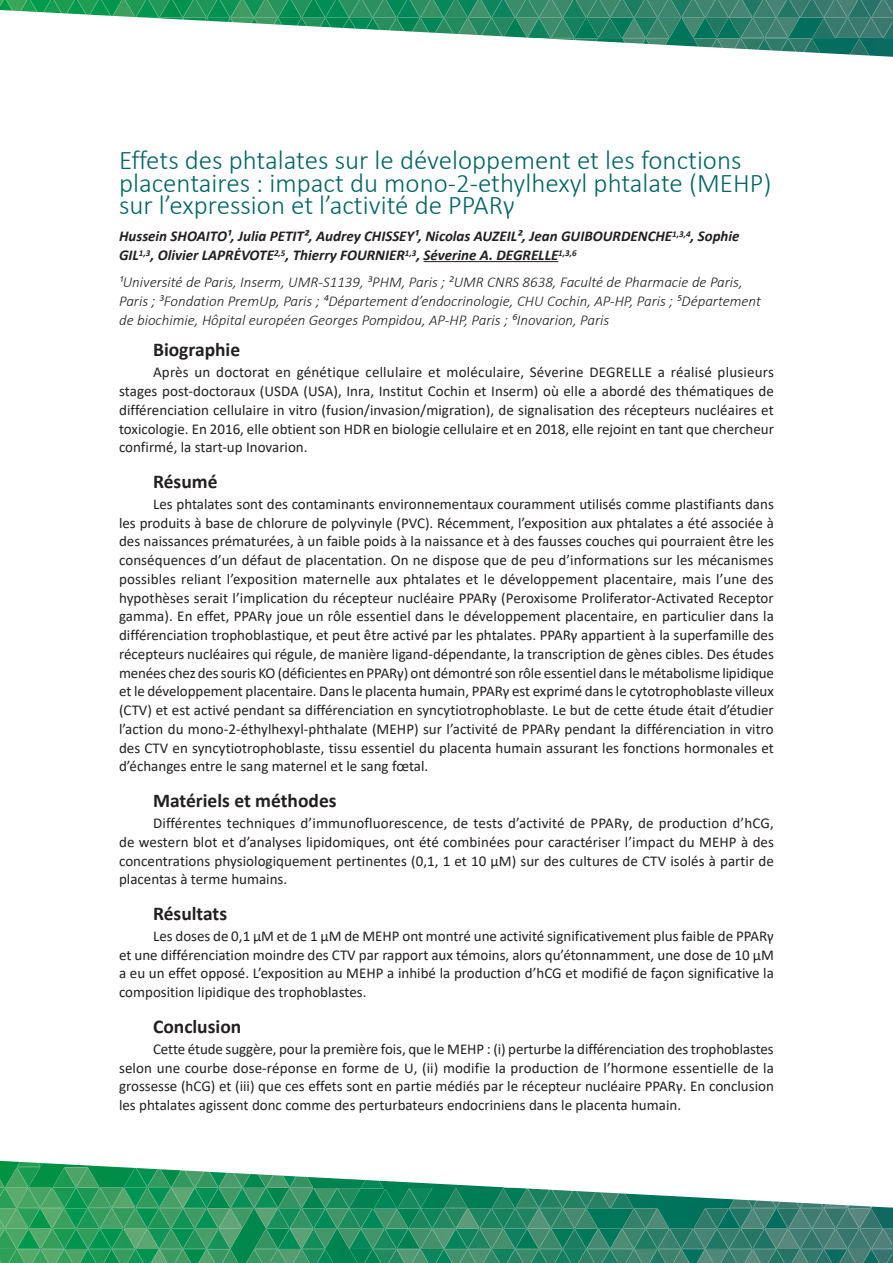
<style>
.page{position:relative;width:893px;height:1263px;background:#fff}
.page>*{position:absolute;margin:0;border:0;box-sizing:border-box;transform-origin:0 0}
.Titre_de_la_communic{font:300 27px/22.5px "Calibri";color:#046565}
.Sous_Titre{font:700 19.5px "Calibri";color:#231f20}
.Texte_courant{font:15px/18.8px "Calibri";color:#231f20;text-align:justify}
.Institutions_auteurs{font:italic 300 15px/18.8px "Calibri";color:#231f20}
.Auteurs{font:italic 700 15px/18.8px "Calibri";color:#231f20}
</style>
<div class="page">
<svg style="left:0;top:1160px;width:893px;height:103px"></svg>
<svg style="left:0;top:0;width:893px;height:57px"></svg>
<hr style="left:424px;top:261px;width:134px;height:1px;background:#231f20">
<p class="Titre_de_la_communic" style="left:119px;top:149px;width:654px">Effets des phtalates sur le développement et les fonctions placentaires : impact du mono-2-ethylhexyl phtalate (MEHP) sur l’expression et l’activité de PPARγ</p>
<p class="Auteurs" style="left:119px;top:226px;width:622px">Hussein SHOAITO¹, Julia PETIT², Audrey CHISSEY¹, Nicolas AUZEIL², Jean GUIBOURDENCHE<sup>1,3,4</sup>, Sophie<br>GIL<sup>1,3</sup>, Olivier LAPRĖVOTE<sup>2,5</sup>, Thierry FOURNIER<sup>1,3</sup>, Séverine A. DEGRELLE<sup>1,3,6</sup></p>
<p class="Institutions_auteurs" style="left:119px;top:273px;width:643px">¹Université de Paris, Inserm, UMR-S1139, ³PHM, Paris ; ²UMR CNRS 8638, Faculté de Pharmacie de Paris,<br>Paris ; ³Fondation PremUp, Paris ; ⁴Département d’endocrinologie, CHU Cochin, AP-HP, Paris ; ⁵Département de biochimie, Hôpital européen Georges Pompidou, AP-HP, Paris ; ⁶Inovarion, Paris</p>
<p class="Sous_Titre" style="left:153px;top:336px;width:89px">Biographie</p>
<p class="Texte_courant" style="left:119px;top:362px;width:656px;text-indent:34px">Après un doctorat en génétique cellulaire et moléculaire, Séverine DEGRELLE a réalisé plusieurs stages post-doctoraux (USDA (USA), Inra, Institut Cochin et Inserm) où elle a abordé des thématiques de différenciation cellulaire in vitro (fusion/invasion/migration), de signalisation des récepteurs nucléaires et toxicologie. En 2016, elle obtient son HDR en biologie cellulaire et en 2018, elle rejoint en tant que chercheur confirmé, la start-up Inovarion.</p>
<p class="Sous_Titre" style="left:153px;top:468px;width:66px">Résumé</p>
<p class="Texte_courant" style="left:119px;top:494px;width:656px;text-indent:34px">Les phtalates sont des contaminants environnementaux couramment utilisés comme plastifiants dans les produits à base de chlorure de polyvinyle (PVC). Récemment, l’exposition aux phtalates a été associée à des naissances prématurées, à un faible poids à la naissance et à des fausses couches qui pourraient être les conséquences d’un défaut de placentation. On ne dispose que de peu d’informations sur les mécanismes possibles reliant l’exposition maternelle aux phtalates et le développement placentaire, mais l’une des hypothèses serait l’implication du récepteur nucléaire PPARγ (Peroxisome Proliferator-Activated Receptor gamma). En effet, PPARγ joue un rôle essentiel dans le développement placentaire, en particulier dans la différenciation trophoblastique, et peut être activé par les phtalates. PPARγ appartient à la superfamille des récepteurs nucléaires qui régule, de manière ligand-dépendante, la transcription de gènes cibles. Des études menées chez des souris KO (déficientes en PPARγ) ont démontré son rôle essentiel dans le métabolisme lipidique et le développement placentaire. Dans le placenta humain, PPARγ est exprimé dans le cytotrophoblaste villeux (CTV) et est activé pendant sa différenciation en syncytiotrophoblaste. Le but de cette étude était d’étudier l’action du mono-2-éthylhexyl-phthalate (MEHP) sur l’activité de PPARγ pendant la différenciation in vitro des CTV en syncytiotrophoblaste, tissu essentiel du placenta humain assurant les fonctions hormonales et d’échanges entre le sang maternel et le sang fœtal.</p>
<p class="Sous_Titre" style="left:153px;top:787px;width:185px">Matériels et méthodes</p>
<p class="Texte_courant" style="left:119px;top:813px;width:656px;text-indent:34px">Différentes techniques d’immunofluorescence, de tests d’activité de PPARγ, de production d’hCG, de western blot et d’analyses lipidomiques, ont été combinées pour caractériser l’impact du MEHP à des concentrations physiologiquement pertinentes (0,1, 1 et 10 µM) sur des cultures de CTV isolés à partir de placentas à terme humains.</p>
<p class="Sous_Titre" style="left:153px;top:900px;width:76px">Résultats</p>
<p class="Texte_courant" style="left:119px;top:926px;width:656px;text-indent:34px">Les doses de 0,1 µM et de 1 µM de MEHP ont montré une activité significativement plus faible de PPARγ et une différenciation moindre des CTV par rapport aux témoins, alors qu’étonnamment, une dose de 10 µM a eu un effet opposé. L’exposition au MEHP a inhibé la production d’hCG et modifié de façon significative la composition lipidique des trophoblastes.</p>
<p class="Sous_Titre" style="left:153px;top:1013px;width:90px">Conclusion</p>
<p class="Texte_courant" style="left:119px;top:1039px;width:656px;text-indent:34px">Cette étude suggère, pour la première fois, que le MEHP : (i) perturbe la différenciation des trophoblastes selon une courbe dose-réponse en forme de U, (ii) modifie la production de l’hormone essentielle de la grossesse (hCG) et (iii) que ces effets sont en partie médiés par le récepteur nucléaire PPARγ. En conclusion les phtalates agissent donc comme des perturbateurs endocriniens dans le placenta humain.</p>
</div>
